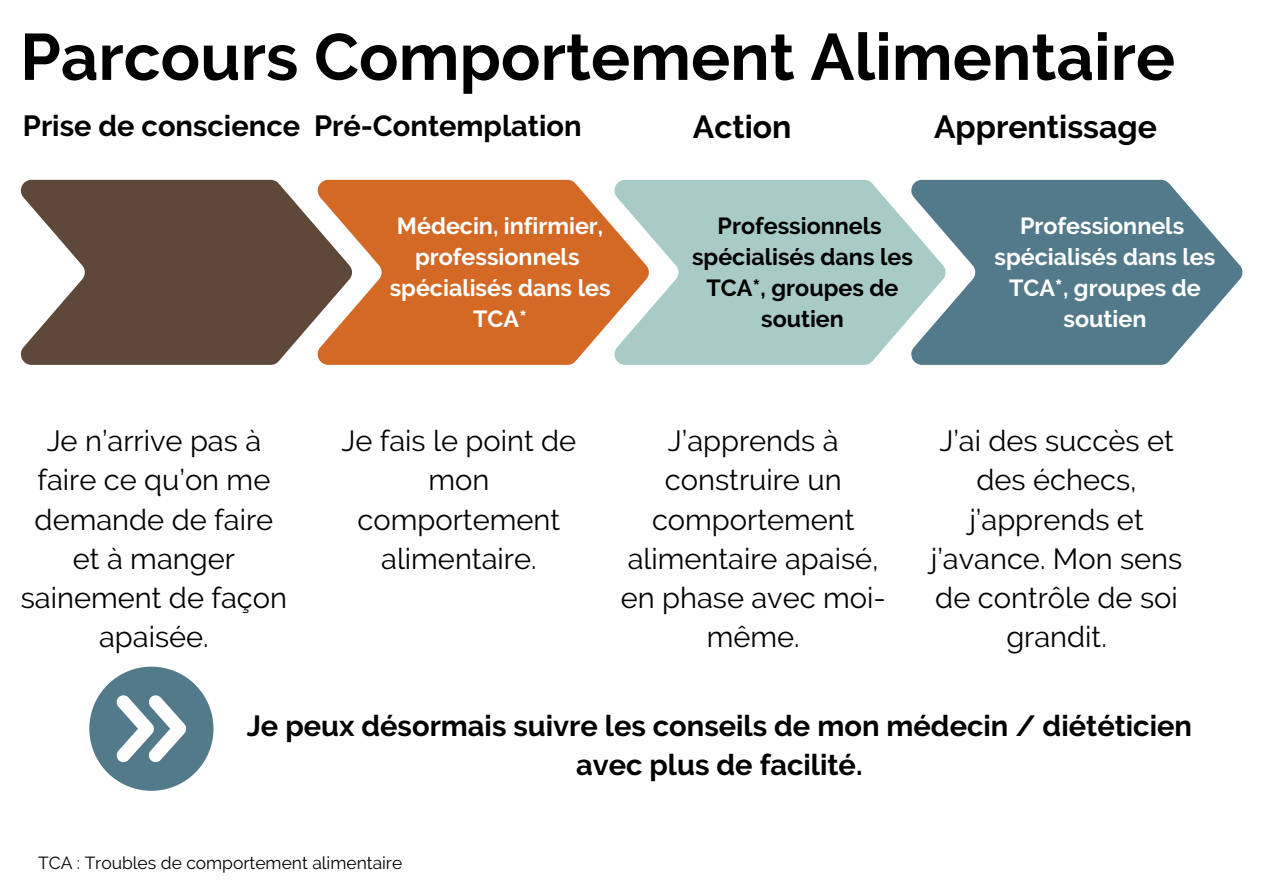
<style>
.page{position:relative;width:1263px;height:894px;background:#fff}
.page>*{position:absolute;margin:0;border:0;box-sizing:border-box;transform-origin:0 0}
.t1{font:700 65.4px "Raleway";color:#000}
.t2{font:700 31.8px "Raleway";color:#000}
.t3{font:29.1px/39.3px "Raleway";color:#000;text-align:center}
.t4{font:700 29.1px/39.3px "Raleway";color:#000;text-align:center}
.t5{font:700 23.1px/30.9px "Raleway";color:#fff;text-align:center}
.t6{font:700 23.1px/30.9px "Raleway";color:#000;text-align:center}
.t7{font:17.4px "Raleway";color:#000}
</style>
<div class="page">
<svg style="left:945px;top:180px;width:297px;height:184px;background:#6b8d9a"></svg>
<svg style="left:648px;top:180px;width:297px;height:184px;background:#adcdcb"></svg>
<svg style="left:352px;top:180px;width:296px;height:184px;background:#d67b42"></svg>
<svg style="left:21px;top:180px;width:331px;height:184px;fill:#5d483a"></svg>
<svg style="left:89px;top:666px;width:124px;height:124px"></svg>
<p class="t1" style="left:20px;top:18px;width:1156px">Parcours Comportement Alimentaire</p>
<h1 class="t4" style="left:23px;top:106px;width:278px">Prise de conscience</h1>
<h2 class="t4" style="left:314px;top:106px;width:269px">Pré-Contemplation</h2>
<h3 class="t5" style="left:390px;top:210px;width:222px">Médecin, infirmier, professionnels spécialisés dans les<br>TCA*</h3>
<h2 class="t2" style="left:693px;top:108px;width:100px">Action</h2>
<h4 class="t2" style="left:934px;top:108px;width:224px">Apprentissage</h4>
<h3 class="t6" style="left:692px;top:210px;width:222px">Professionnels spécialisés dans les<br>TCA*, groupes de soutien</h3>
<h3 class="t5" style="left:994px;top:210px;width:222px">Professionnels spécialisés dans les<br>TCA*, groupes de soutien</h3>
<h2 class="t3" style="left:21px;top:421px;width:268px">Je n’arrive pas à faire ce qu’on me demande de faire et à manger sainement de façon apaisée.</h2>
<h2 class="t3" style="left:341px;top:421px;width:236px">Je fais le point de mon comportement alimentaire.</h2>
<p class="t3" style="left:620px;top:421px;width:266px">J’apprends à construire un comportement alimentaire apaisé, en phase avec moi&shy;même.</p>
<h4 class="t3" style="left:930px;top:421px;width:253px">J’ai des succès et des échecs, j’apprends et j’avance. Mon sens de contrôle de soi grandit.</h4>
<h4 class="t4" style="left:247px;top:706px;width:946px">Je peux désormais suivre les conseils de mon médecin / diététicien avec plus de facilité.</h4>
<h3 class="t7" style="left:38px;top:851px;width:366px">TCA : Troubles de comportement alimentaire</h3>
</div>
